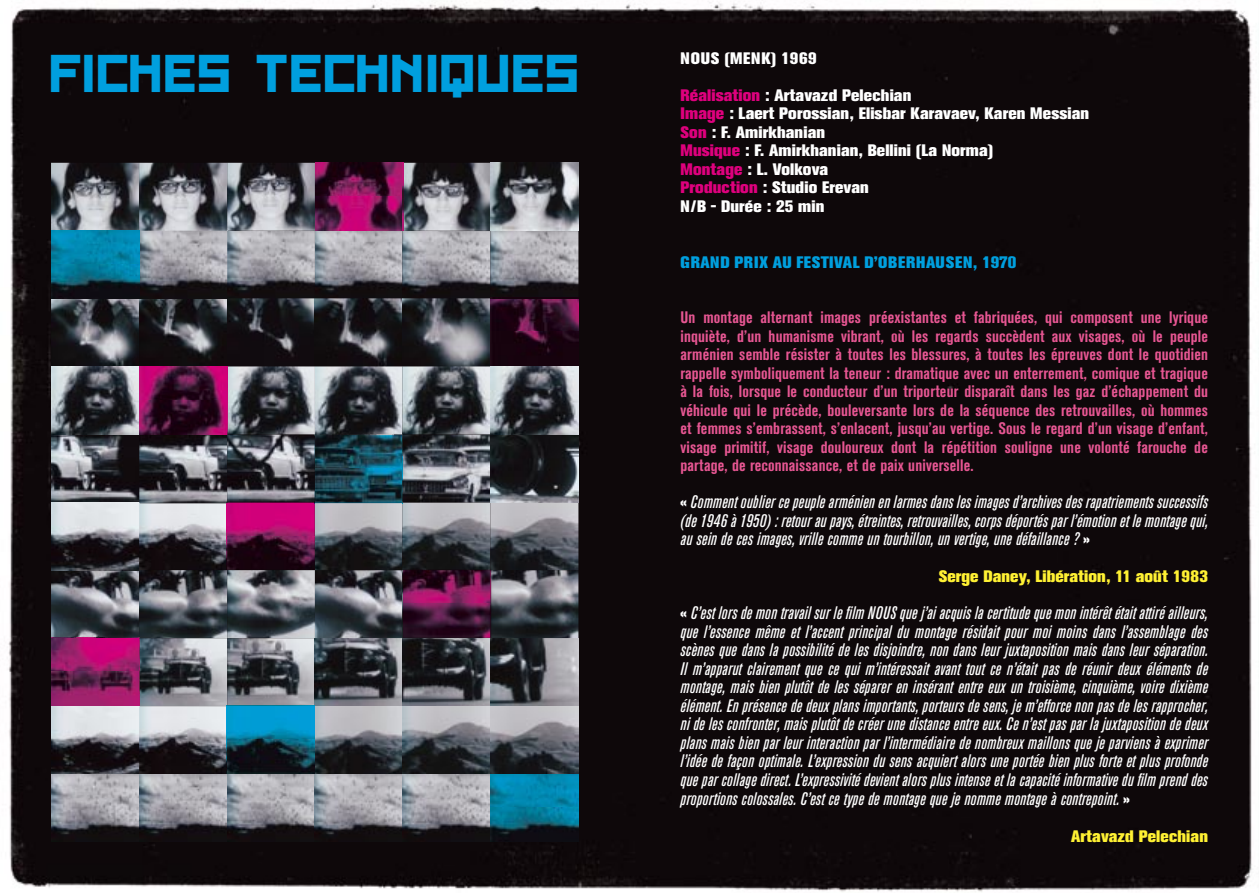
<style>
.page{position:relative;width:1259px;height:893px;background:#fff}
.page>*{position:absolute;margin:0;border:0;box-sizing:border-box;transform-origin:0 0}
.t1{font:46.5px "Red October";letter-spacing:.02em;color:#009fde}
.t2{font:italic 500 condensed 18px/18.5px "Akzidenz Grotesk BE";letter-spacing:.01em;color:#fff;text-align:justify}
.t3{font:700 condensed 16.5px/18.5px "Akzidenz Grotesk BE";letter-spacing:.01em;color:#e65692;text-align:justify}
.t4{font:800 16.5px/18.5px "Akzidenz Grotesk BE";letter-spacing:.01em;color:#fff}
.t5{font:800 16.5px "Akzidenz Grotesk BE";letter-spacing:.01em;color:#fff133}
.t6{font:800 16.5px "Akzidenz Grotesk BE";letter-spacing:.03em;color:#009fde}
.t7{font:800 16.5px "Akzidenz Grotesk BE";letter-spacing:.05em;color:#fff}
.s1{color:#de007d}
.s2{font-weight:800;font-style:normal;font-stretch:normal;font-size:16.5px}
</style>
<div class="page">
<div style="left:8px;top:1px;width:1246px;height:891px;background:#0e080a"></div>
<img style="left:51px;top:163px;width:88px;height:67px">
<img style="left:51px;top:230px;width:527px;height:612px">
<img style="left:139px;top:163px;width:439px;height:68px">
<img style="left:490px;top:298px;width:88px;height:68px">
<img style="left:139px;top:367px;width:89px;height:67px">
<img style="left:51px;top:231px;width:88px;height:67px">
<img style="left:139px;top:231px;width:1px;height:67px">
<img style="left:315px;top:163px;width:88px;height:68px">
<img style="left:227px;top:502px;width:88px;height:68px">
<img style="left:403px;top:570px;width:88px;height:68px">
<img style="left:51px;top:638px;width:88px;height:68px">
<img style="left:139px;top:638px;width:1px;height:68px">
<img style="left:227px;top:706px;width:87px;height:68px">
<img style="left:490px;top:774px;width:88px;height:1px">
<h1 class="t1" style="left:51px;top:51px;width:531px">FICHES TECHNIQUES</h1>
<p class="t7" style="left:680px;top:48px;width:138px">NOUS (MENK) 1969</p>
<p class="t4" style="left:680px;top:86px;width:410px"><span class="s1">Réalisation</span> : Artavazd Pelechian<br><span class="s1">Image</span> : Laert Porossian, Elisbar Karavaev, Karen Messian<br><span class="s1">Son</span> : F. Amirkhanian<br><span class="s1">Musique</span> : F. Amirkhanian, Bellini (La Norma)<br><span class="s1">Montage</span> : L. Volkova<br><span class="s1">Production</span> : Studio Erevan<br>N/B - Durée : 25 min</p>
<p class="t6" style="left:680px;top:252px;width:337px">GRAND PRIX AU FESTIVAL D’OBERHAUSEN, 1970</p>
<p class="t3" style="left:680px;top:308px;width:529px">Un montage alternant images préexistantes et fabriquées, qui composent une lyrique inquiète, d’un humanisme vibrant, où les regards succèdent aux visages, où le peuple arménien semble résister à toutes les blessures, à toutes les épreuves dont le quotidien rappelle symboliquement la teneur : dramatique avec un enterrement, comique et tragique à la fois, lorsque le conducteur d’un triporteur disparaît dans les gaz d’échappement du véhicule qui le précède, bouleversante lors de la séquence des retrouvailles, où hommes et femmes s’embrassent, s’enlacent, jusqu’au vertige. Sous le regard d’un visage d’enfant, visage primitif, visage douloureux dont la répétition souligne une volonté farouche de partage, de reconnaissance, et de paix universelle.</p>
<p class="t2" style="left:680px;top:493px;width:529px"><span class="s2">«</span> Comment oublier ce peuple arménien en larmes dans les images d’archives des rapatriements successifs (de 1946 à 1950) : retour au pays, étreintes, retrouvailles, corps déportés par l’émotion et le montage qui, au sein de ces images, vrille comme un tourbillon, un vertige, une défaillance ? <span class="s2">»</span></p>
<p class="t5" style="left:938px;top:567px;width:271px">Serge Daney, Libération, 11 août 1983</p>
<p class="t2" style="left:680px;top:604px;width:529px"><span class="s2">«</span> C’est lors de mon travail sur le film NOUS que j’ai acquis la certitude que mon intérêt était attiré ailleurs, que l’essence même et l’accent principal du montage résidait pour moi moins dans l’assemblage des scènes que dans la possibilité de les disjoindre, non dans leur juxtaposition mais dans leur séparation.<br>Il m’apparut clairement que ce qui m’intéressait avant tout ce n’était pas de réunir deux éléments de montage, mais bien plutôt de les séparer en insérant entre eux un troisième, cinquième, voire dixième élément. En présence de deux plans importants, porteurs de sens, je m’efforce non pas de les rapprocher, ni de les confronter, mais plutôt de créer une distance entre eux. Ce n’est pas par la juxtaposition de deux plans mais bien par leur interaction par l’intermédiaire de nombreux maillons que je parviens à exprimer l’idée de façon optimale. L’expression du sens acquiert alors une portée bien plus forte et plus profonde que par collage direct. L’expressivité devient alors plus intense et la capacité informative du film prend des proportions colossales. C’est ce type de montage que je nomme montage à contrepoint. <span class="s2">»</span></p>
<p class="t5" style="left:1071px;top:826px;width:138px">Artavazd Pelechian</p>
</div>
